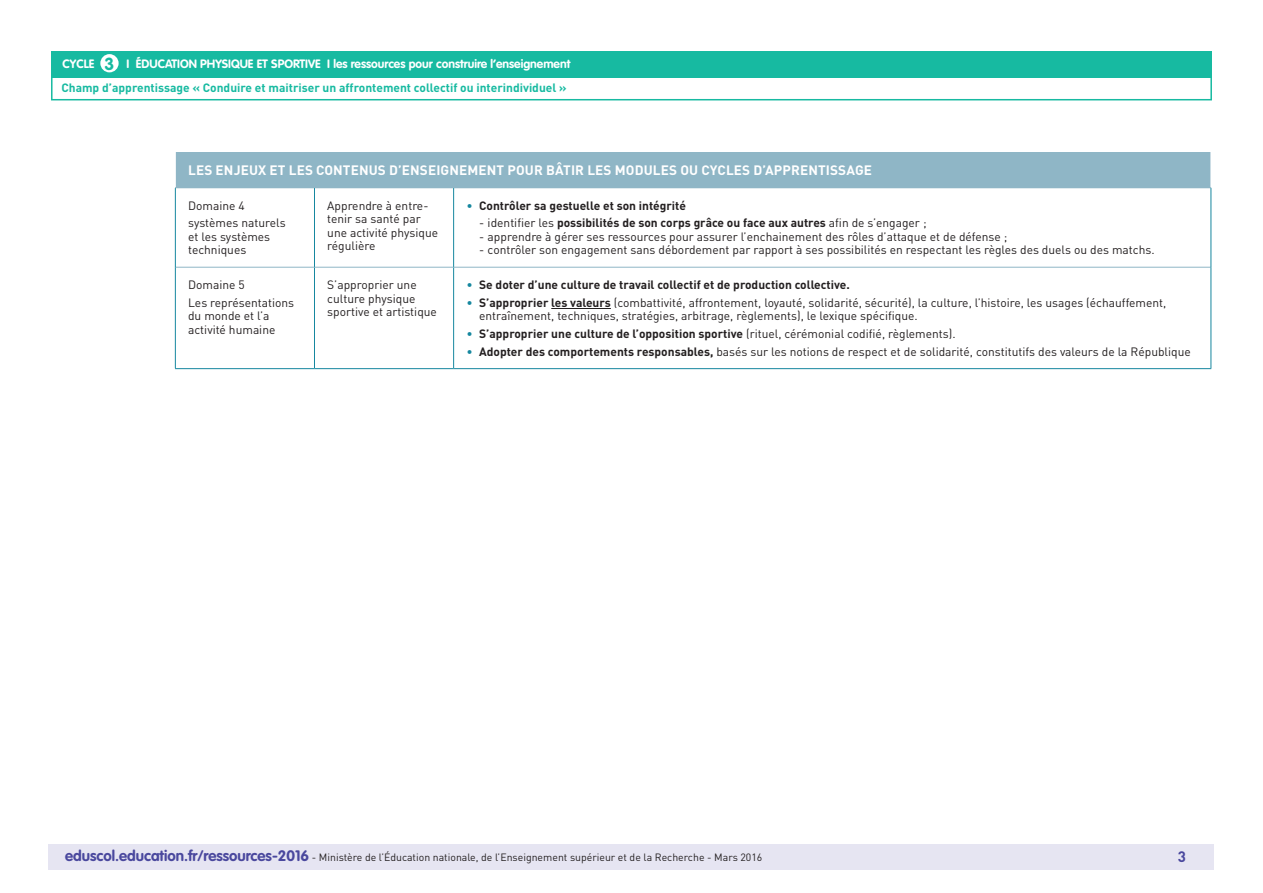
<style>
.page{position:relative;width:1263px;height:893px;background:#fff}
.page>*{position:absolute;margin:0;border:0;box-sizing:border-box;transform-origin:0 0}
.t1{font:700 17.25px "VAG Rounded Std";color:#17baa1}
.t2{font:700 15px "DIN Pro";color:#4a489e}
.Titre_têtière_tablea{font:700 13.5px "DIN Pro";letter-spacing:.01em;color:#fff}
.Liste_à_puces_niveau{font:12px/13.5px "DIN Pro";color:#231f20}
.Texte_courant_tablea{font:12px/13.5px "DIN Pro";color:#231f20}
.Liste_à_tirets_nivea{font:12px "DIN Pro";color:#231f20}
.Liste_à_puces_niveau-2{font:700 12px "DIN Pro";color:#231f20}
.t3{font:700 12px "DIN Pro";color:#17baa1}
.t4{font:700 12px "VAG Rounded Std";color:#fff}
.Liste_à_tirets_nivea-2{font:700 12px "DIN Pro";color:#231f20}
.t5{font:10.5px "DIN Pro";color:#231f20}
.s1{font-weight:400;color:#16879f}
.s2{font-weight:400}
.s3{color:#16879f}
.s4{font-weight:700}
.s5{font-family:"VAG Rounded Std";font-weight:700;font-size:15px;color:#4a489e}
</style>
<div class="page">
<div style="left:49px;top:844px;width:1165px;height:26px;background:#e6e5f2"></div>
<div style="left:51px;top:51px;width:1161px;height:27px;background:#17baa1"></div>
<div style="left:100px;top:54px;width:19px;height:18px;background:#fff;border-radius:50%"></div>
<div style="left:51px;top:75px;width:1161px;height:25px;border:2px solid #17baa1"></div>
<div style="left:175px;top:152px;width:1036px;height:36px;background:#8fb6c6"></div>
<hr style="left:175px;top:152px;width:1px;height:35px;background:#fff">
<hr style="left:176px;top:267px;width:138px;height:1px;background:#8fb6c6">
<hr style="left:314px;top:267px;width:140px;height:1px;background:#8fb6c6">
<hr style="left:454px;top:267px;width:757px;height:1px;background:#8fb6c6">
<hr style="left:175px;top:188px;width:1px;height:79px;background:#16879f">
<hr style="left:314px;top:188px;width:1px;height:79px;background:#16879f">
<hr style="left:453px;top:188px;width:1px;height:79px;background:#16879f">
<hr style="left:1211px;top:188px;width:1px;height:79px;background:#16879f">
<hr style="left:175px;top:267px;width:1px;height:101px;background:#16879f">
<hr style="left:314px;top:267px;width:1px;height:101px;background:#16879f">
<hr style="left:453px;top:267px;width:1px;height:101px;background:#16879f">
<hr style="left:1211px;top:267px;width:1px;height:101px;background:#16879f">
<hr style="left:175px;top:368px;width:139px;height:1px;background:#16879f">
<hr style="left:314px;top:368px;width:140px;height:1px;background:#16879f">
<hr style="left:454px;top:368px;width:757px;height:1px;background:#16879f">
<hr style="left:551px;top:308px;width:60px;height:1px;background:#231f20">
<p class="t4" style="left:63px;top:57px;width:33px">CYCLE</p>
<p class="t4" style="left:127px;top:57px;width:445px">I ÉDUCATION PHYSIQUE ET SPORTIVE I les ressources pour construire l’enseignement</p>
<h1 class="t1" style="left:105px;top:53px;width:11px">3</h1>
<p class="t3" style="left:61px;top:79px;width:507px">Champ d’apprentissage « Conduire et maitriser un affrontement collectif ou interindividuel »</p>
<p class="Titre_têtière_tablea" style="left:188px;top:161px;width:685px">LES ENJEUX ET LES CONTENUS D’ENSEIGNEMENT POUR BÂTIR LES MODULES OU CYCLES D’APPRENTISSAGE</p>
<p class="Texte_courant_tablea" style="left:188px;top:198px;width:58px">Domaine 4</p>
<p class="Texte_courant_tablea" style="left:188px;top:216px;width:99px">systèmes naturels et les systèmes techniques</p>
<p class="Texte_courant_tablea" style="left:327px;top:198px;width:112px">Apprendre à entre&shy;tenir sa santé par une activité physique régulière</p>
<p class="Liste_à_puces_niveau-2" style="left:466px;top:197px;width:221px"><span class="s1">•</span> Contrôler sa gestuelle et son intégrité</p>
<p class="Liste_à_tirets_nivea-2" style="left:479px;top:215px;width:449px"><span class="s2">- identifier les</span> possibilités de son corps grâce ou face aux autres <span class="s2">afin de s’engager ;</span></p>
<p class="Liste_à_tirets_nivea" style="left:479px;top:228px;width:530px">- apprendre à gérer ses ressources pour assurer l’enchainement des rôles d’attaque et de défense ;</p>
<p class="Liste_à_tirets_nivea" style="left:479px;top:242px;width:677px">- contrôler son engagement sans débordement par rapport à ses possibilités en respectant les règles des duels ou des matchs.</p>
<p class="Texte_courant_tablea" style="left:188px;top:278px;width:58px">Domaine 5</p>
<p class="Texte_courant_tablea" style="left:188px;top:295px;width:108px">Les représentations du monde et l’a activité humaine</p>
<p class="Texte_courant_tablea" style="left:327px;top:278px;width:111px">S’approprier une culture physique sportive et artistique</p>
<p class="Liste_à_puces_niveau-2" style="left:466px;top:277px;width:385px"><span class="s1">•</span> Se doter d’une culture de travail collectif et de production collective.</p>
<p class="Liste_à_puces_niveau" style="left:479px;top:295px;width:689px;text-indent:-13px"><span class="s3">•</span> <span class="s4">S’approprier les valeurs</span> (combattivité, affrontement, loyauté, solidarité, sécurité), la culture, l’histoire, les usages (échauffement, entraînement, techniques, stratégies, arbitrage, règlements), le lexique spécifique.</p>
<p class="Liste_à_puces_niveau-2" style="left:466px;top:326px;width:491px"><span class="s1">•</span> S’approprier une culture de l’opposition sportive <span class="s2">(rituel, cérémonial codifié, règlements).</span></p>
<p class="Liste_à_puces_niveau" style="left:466px;top:344px;width:726px"><span class="s3">•</span> <span class="s4">Adopter des comportements responsables,</span> basés sur les notions de respect et de solidarité, constitutifs des valeurs de la République</p>
<p class="t5" style="left:65px;top:850px;width:699px"><span class="s5">eduscol.education.fr/ressources-2016</span> - Ministère de l’Éducation nationale, de l’Enseignement supérieur et de la Recherche - Mars 2016</p>
<p class="t2" style="left:1178px;top:846px;width:10px">3</p>
</div>
